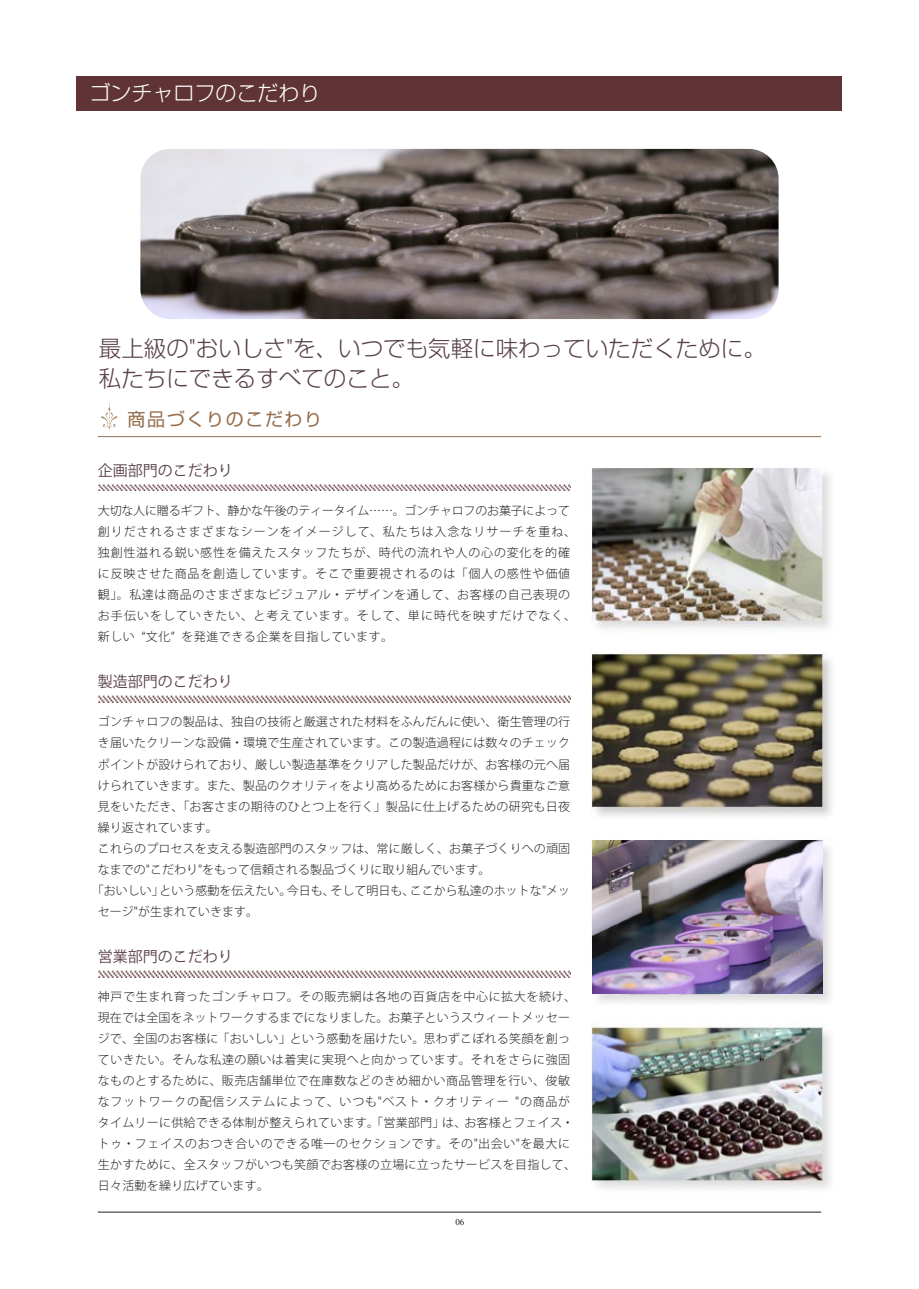
<style>
.page{position:relative;width:919px;height:1289px;background:#fff}
.page>*{position:absolute;margin:0;border:0;box-sizing:border-box;transform-origin:0 0}
.t1{font:300 22.5px/30px "Shin Go Pro";color:#5a4147}
.t2{font:300 21px "Shin Go Pro";color:#fff}
.t3{font:18px "Shin Go Pro";letter-spacing:.09em;color:#976f4e}
.t4{font:15px "Koz Go Pro";color:#5a4147}
.t5{font:300 12px/21px "Koz Go Pro";letter-spacing:.02em;color:#231f20}
.t6{font:300 12px/21px "Koz Go Pro";letter-spacing:.065em;color:#231f20}
.t7{font:300 12px "Koz Go Pro";color:#231f20}
.t8{font:9px "Times New Roman";color:#231f20}
</style>
<div class="page">
<div style="left:77px;top:77px;width:765px;height:34px;background:#603336"></div>
<img style="left:140px;top:149px;width:638px;height:170px">
<hr style="left:98px;top:1211px;width:723px;height:1px;background:#231f20">
<svg style="left:100px;top:402px;width:18px;height:27px"></svg>
<img style="left:98px;top:484px;width:472px;height:6px">
<img style="left:98px;top:695px;width:472px;height:7px">
<img style="left:98px;top:970px;width:472px;height:7px">
<img style="left:591px;top:467px;width:241px;height:723px">
<hr style="left:98px;top:436px;width:723px;height:1px;background:#976f4e">
<img style="left:592px;top:840px;width:230px;height:153px">
<h2 class="t2" style="left:89px;top:76px;width:232px">ゴンチャロフのこだわり</h2>
<h1 class="t1" style="left:99px;top:330px;width:668px">最上級の"おいしさ"を、いつでも気軽に味わっていただくために。私たちにできるすべてのこと。</h1>
<h3 class="t3" style="left:128px;top:404px;width:196px">商品づくりのこだわり</h3>
<p class="t4" style="left:98px;top:460px;width:136px">企画部門のこだわり</p>
<p class="t6" style="left:98px;top:500px;width:479px">大切な人に贈るギフト、静かな午後のティータイム……。ゴンチャロフのお菓子によって創りだされるさまざまなシーンをイメージして、私たちは入念なリサーチを重ね、独創性溢れる鋭い感性を備えたスタッフたちが、時代の流れや人の心の変化を的確に反映させた商品を創造しています。そこで重要視されるのは「個人の感性や価値観」。私達は商品のさまざまなビジュアル・デザインを通して、お客様の自己表現のお手伝いをしていきたい、と考えています。そして、単に時代を映すだけでなく、新しい “文化” を発進できる企業を目指しています。</p>
<p class="t4" style="left:98px;top:672px;width:136px">製造部門のこだわり</p>
<p class="t5" style="left:98px;top:711px;width:474px">ゴンチャロフの製品は、独自の技術と厳選された材料をふんだんに使い、衛生管理の行</p>
<p class="t5" style="left:98px;top:732px;width:474px">き届いたクリーンな設備・環境で生産されています。この製造過程には数々のチェック</p>
<p class="t5" style="left:98px;top:753px;width:474px">ポイントが設けられており、厳しい製造基準をクリアした製品だけが、お客様の元へ届</p>
<p class="t5" style="left:98px;top:774px;width:474px">けられていきます。また、製品のクオリティをより高めるためにお客様から貴重なご意</p>
<p class="t5" style="left:98px;top:795px;width:473px">見をいただき、「お客さまの期待のひとつ上を行く」製品に仕上げるための研究も日夜</p>
<p class="t7" style="left:98px;top:819px;width:122px">繰り返されています。</p>
<p class="t5" style="left:98px;top:837px;width:474px">これらのプロセスを支える製造部門のスタッフは、常に厳しく、お菓子づくりへの頑固</p>
<p class="t7" style="left:98px;top:861px;width:394px">なまでの"こだわり"をもって信頼される製品づくりに取り組んでいます。</p>
<p class="t7" style="left:92px;top:882px;width:480px">「おいしい」という感動を伝えたい。今日も、そして明日も、ここから私達のホットな"メッ</p>
<p class="t7" style="left:98px;top:903px;width:162px">セージ"が生まれていきます。</p>
<p class="t4" style="left:98px;top:946px;width:136px">営業部門のこだわり</p>
<p class="t5" style="left:98px;top:985px;width:479px">神戸で生まれ育ったゴンチャロフ。その販売網は各地の百貨店を中心に拡大を続け、現在では全国をネットワークするまでになりました。お菓子というスウィートメッセージで、全国のお客様に「おいしい」という感動を届けたい。思わずこぼれる笑顔を創っていきたい。そんな私達の願いは着実に実現へと向かっています。それをさらに強固なものとするために、販売店舗単位で在庫数などのきめ細かい商品管理を行い、俊敏なフットワークの配信システムによって、いつも"ベスト・クオリティー "の商品がタイムリーに供給できる体制が整えられています。「営業部門」は、お客様とフェイス・トゥ・フェイスのおつき合いのできる唯一のセクションです。その"出会い"を最大に生かすために、全スタッフがいつも笑顔でお客様の立場に立ったサービスを目指して、日々活動を繰り広げています。</p>
<p class="t8" style="left:455px;top:1216px;width:10px">06</p>
</div>
